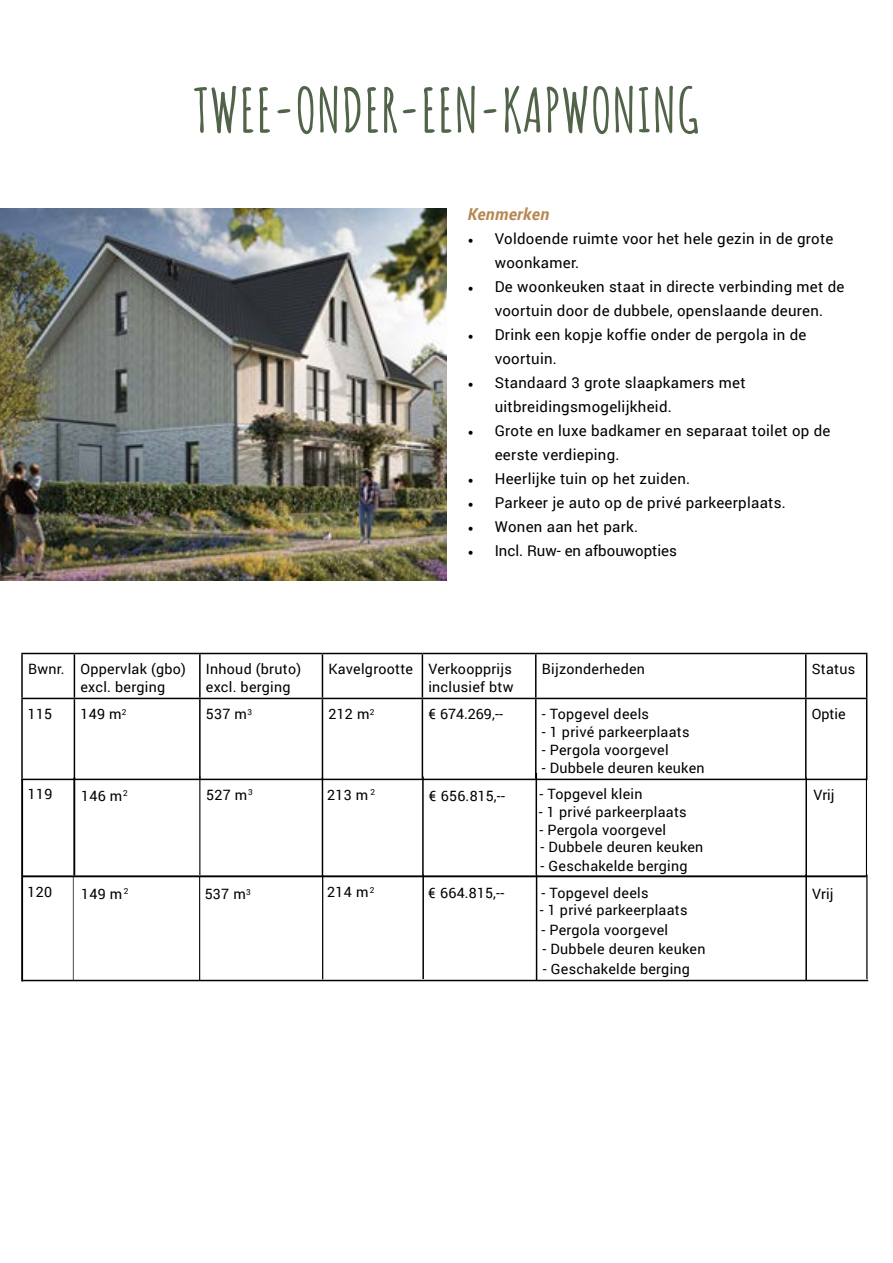
<style>
.page{position:relative;width:893px;height:1263px;background:#fff}
.page>*{position:absolute;margin:0;border:0;box-sizing:border-box;transform-origin:0 0}
.t1{font:700 60px "Amatic SC";color:#516449}
.t2{font:italic 700 16.5px "Roboto";letter-spacing:.02em;color:#b88852}
.t3{font:15px/24px "Roboto";letter-spacing:.02em;color:#000}
.t4{font:15px "Roboto";color:#000}
.t5{font:14.25px/18px "Roboto";letter-spacing:.02em;color:#000}
.s1{font-family:"Minion Pro"}
</style>
<div class="page">
<img style="left:0;top:208px;width:446px;height:372px">
<hr style="left:21px;top:653px;width:53px;height:1px;background:#000">
<hr style="left:21px;top:654px;width:2px;height:44px;background:#000">
<hr style="left:74px;top:653px;width:126px;height:1px;background:#000">
<hr style="left:74px;top:654px;width:1px;height:44px;background:#000">
<hr style="left:200px;top:653px;width:122px;height:1px;background:#000">
<hr style="left:199px;top:654px;width:2px;height:44px;background:#000">
<hr style="left:322px;top:653px;width:100px;height:1px;background:#000">
<hr style="left:322px;top:654px;width:1px;height:44px;background:#000">
<hr style="left:422px;top:653px;width:114px;height:1px;background:#000">
<hr style="left:422px;top:654px;width:1px;height:44px;background:#000">
<hr style="left:536px;top:653px;width:270px;height:1px;background:#000">
<hr style="left:535px;top:654px;width:1px;height:44px;background:#000">
<hr style="left:806px;top:653px;width:61px;height:1px;background:#000">
<hr style="left:805px;top:654px;width:1px;height:44px;background:#000">
<hr style="left:866px;top:654px;width:1px;height:44px;background:#000">
<hr style="left:21px;top:698px;width:53px;height:1px;background:#000">
<hr style="left:21px;top:699px;width:2px;height:80px;background:#000">
<hr style="left:74px;top:698px;width:126px;height:1px;background:#000">
<hr style="left:74px;top:699px;width:1px;height:80px;background:#000">
<hr style="left:200px;top:698px;width:122px;height:1px;background:#000">
<hr style="left:199px;top:699px;width:2px;height:80px;background:#000">
<hr style="left:322px;top:698px;width:100px;height:1px;background:#000">
<hr style="left:322px;top:699px;width:1px;height:80px;background:#000">
<hr style="left:422px;top:698px;width:114px;height:1px;background:#000">
<hr style="left:422px;top:699px;width:1px;height:80px;background:#000">
<hr style="left:536px;top:698px;width:270px;height:1px;background:#000">
<hr style="left:535px;top:699px;width:1px;height:80px;background:#000">
<hr style="left:806px;top:698px;width:61px;height:1px;background:#000">
<hr style="left:805px;top:699px;width:1px;height:80px;background:#000">
<hr style="left:866px;top:699px;width:1px;height:80px;background:#000">
<hr style="left:21px;top:779px;width:53px;height:1px;background:#000">
<hr style="left:74px;top:779px;width:126px;height:1px;background:#000">
<hr style="left:200px;top:779px;width:122px;height:1px;background:#000">
<hr style="left:322px;top:779px;width:100px;height:1px;background:#000">
<hr style="left:422px;top:779px;width:114px;height:1px;background:#000">
<hr style="left:536px;top:779px;width:270px;height:1px;background:#000">
<hr style="left:806px;top:779px;width:61px;height:1px;background:#000">
<svg style="left:23px;top:874px;width:843px;height:4px"></svg>
<hr style="left:73px;top:876px;width:1px;height:104px;background:#000">
<hr style="left:866px;top:875px;width:2px;height:104px;background:#000">
<hr style="left:199px;top:876px;width:1px;height:105px;background:#000">
<hr style="left:322px;top:875px;width:1px;height:104px;background:#000">
<hr style="left:422px;top:874px;width:2px;height:105px;background:#000">
<hr style="left:536px;top:874px;width:1px;height:106px;background:#000">
<hr style="left:805px;top:874px;width:2px;height:107px;background:#000">
<svg style="left:22px;top:977px;width:846px;height:5px"></svg>
<hr style="left:21px;top:779px;width:2px;height:202px;background:#000">
<hr style="left:73px;top:778px;width:2px;height:97px;background:#000">
<hr style="left:199px;top:776px;width:2px;height:99px;background:#000">
<hr style="left:322px;top:778px;width:1px;height:97px;background:#000">
<hr style="left:422px;top:776px;width:2px;height:99px;background:#000">
<hr style="left:535px;top:773px;width:2px;height:102px;background:#000">
<hr style="left:805px;top:778px;width:2px;height:98px;background:#000">
<hr style="left:866px;top:775px;width:1px;height:102px;background:#000">
<h1 class="t1" style="left:194px;top:64px;width:507px">TWEE-ONDER-EEN-KAPWONING</h1>
<p class="t2" style="left:468px;top:203px;width:83px">Kenmerken</p>
<p class="t3" style="left:495px;top:226px;width:340px;text-indent:-27px"><span class="s1">•</span> Voldoende ruimte voor het hele gezin in de grote woonkamer.</p>
<p class="t3" style="left:468px;top:274px;width:378px;text-align:center"><span class="s1">•</span> De woonkeuken staat in directe verbinding met de voortuin door de dubbele, openslaande deuren.</p>
<p class="t3" style="left:495px;top:322px;width:313px;text-indent:-27px"><span class="s1">•</span> Drink een kopje koffie onder de pergola in de voortuin.</p>
<p class="t3" style="left:495px;top:370px;width:252px;text-indent:-27px"><span class="s1">•</span> Standaard 3 grote slaapkamers met uitbreidingsmogelijkheid.</p>
<p class="t3" style="left:495px;top:418px;width:337px;text-indent:-27px"><span class="s1">•</span> Grote en luxe badkamer en separaat toilet op de eerste verdieping.</p>
<p class="t3" style="left:468px;top:466px;width:224px"><span class="s1">•</span> Heerlijke tuin op het zuiden.</p>
<p class="t3" style="left:468px;top:490px;width:320px"><span class="s1">•</span> Parkeer je auto op de privé parkeerplaats.</p>
<p class="t3" style="left:468px;top:514px;width:172px"><span class="s1">•</span> Wonen aan het park.</p>
<p class="t4" style="left:468px;top:540px;width:211px"><span class="s1">•</span> Incl. Ruw- en afbouwopties</p>
<p class="t5" style="left:80px;top:660px;width:107px;text-indent:-52px">Bwnr. Oppervlak (gbo) excl. berging</p>
<p class="t5" style="left:206px;top:660px;width:97px">Inhoud (bruto) excl. berging</p>
<p class="t5" style="left:328px;top:660px;width:187px;text-align:right">Kavelgrootte Verkoopprijs inclusief btw</p>
<p class="t5" style="left:542px;top:660px;width:105px">Bijzonderheden</p>
<p class="t5" style="left:812px;top:660px;width:45px">Status</p>
<p class="t5" style="left:28px;top:705px;width:26px">115</p>
<p class="t5" style="left:80px;top:705px;width:48px">149 m<sup>2</sup></p>
<p class="t5" style="left:206px;top:705px;width:48px">537 m<sup>3</sup></p>
<p class="t5" style="left:328px;top:705px;width:48px">212 m<sup>2</sup></p>
<p class="t5" style="left:428px;top:705px;width:76px">€ 674.269,--</p>
<p class="t5" style="left:542px;top:705px;width:109px">- Topgevel deels</p>
<p class="t5" style="left:542px;top:723px;width:149px">- 1 privé parkeerplaats</p>
<p class="t5" style="left:542px;top:741px;width:128px">- Pergola voorgevel</p>
<p class="t5" style="left:542px;top:759px;width:164px">- Dubbele deuren keuken</p>
<p class="t5" style="left:812px;top:705px;width:35px">Optie</p>
<p class="t5" style="left:28px;top:785px;width:26px">119</p>
<p class="t5" style="left:81px;top:786px;width:48px">146 m<sup>2</sup></p>
<p class="t5" style="left:206px;top:785px;width:48px">527 m<sup>3</sup></p>
<p class="t5" style="left:327px;top:785px;width:50px">213 m <sup>2</sup></p>
<p class="t5" style="left:429px;top:786px;width:78px">€ 656.815,--</p>
<p class="t5" style="left:539px;top:784px;width:105px">- Topgevel klein</p>
<p class="t5" style="left:539px;top:802px;width:149px">- 1 privé parkeerplaats</p>
<p class="t5" style="left:539px;top:820px;width:128px">- Pergola voorgevel</p>
<p class="t5" style="left:540px;top:837px;width:164px">- Dubbele deuren keuken</p>
<p class="t5" style="left:540px;top:856px;width:149px">- Geschakelde berging</p>
<p class="t5" style="left:28px;top:883px;width:26px">120</p>
<p class="t5" style="left:81px;top:884px;width:49px">149 m <sup>2</sup></p>
<p class="t5" style="left:205px;top:884px;width:48px">537 m<sup>3</sup></p>
<p class="t5" style="left:327px;top:883px;width:49px">214 m <sup>2</sup></p>
<p class="t5" style="left:428px;top:883px;width:78px">€ 664.815,--</p>
<p class="t5" style="left:541px;top:883px;width:109px">- Topgevel deels</p>
<p class="t5" style="left:540px;top:900px;width:149px">- 1 privé parkeerplaats</p>
<p class="t5" style="left:541px;top:920px;width:128px">- Pergola voorgevel</p>
<p class="t5" style="left:543px;top:939px;width:164px">- Dubbele deuren keuken</p>
<p class="t5" style="left:543px;top:959px;width:149px">- Geschakelde berging</p>
<p class="t5" style="left:813px;top:785px;width:23px">Vrij</p>
<p class="t5" style="left:812px;top:884px;width:23px">Vrij</p>
</div>
